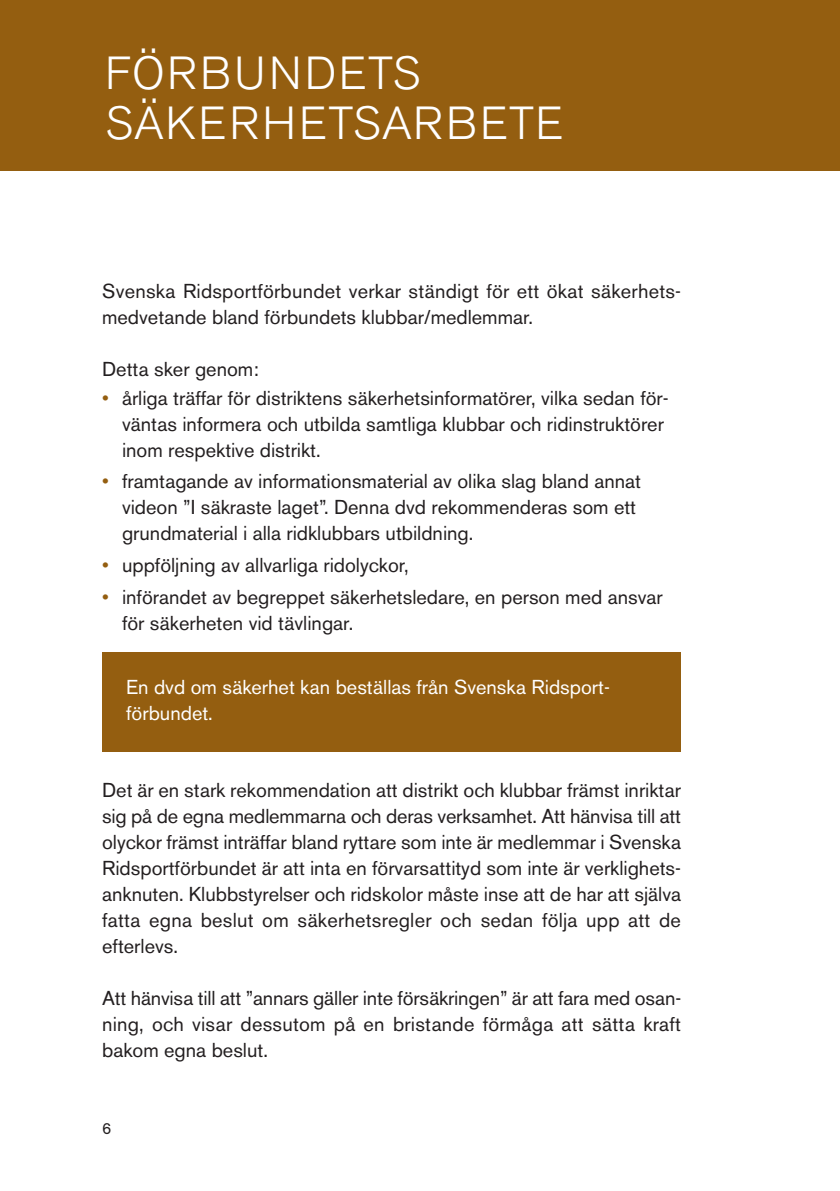
<style>
.page{position:relative;width:840px;height:1191px;background:#fff}
.page>*{position:absolute;margin:0;border:0;box-sizing:border-box;transform-origin:0 0}
.t1{font:300 46px/50px "Akzidenz Grotesk BE";letter-spacing:.05em;color:#fff}
.t2{font:20px/26px "Akzidenz Grotesk BE";color:#231f20}
.t3{font:20px/26px "Akzidenz Grotesk BE";color:#fff}
.t4{font:16px "Akzidenz Grotesk BE";color:#231f20}
.s1{color:#945e10}
</style>
<div class="page">
<div style="left:0;top:0;width:839px;height:170px;background:#945e10"></div>
<div style="left:102px;top:652px;width:578px;height:99px;background:#945e10"></div>
<h1 class="t1" style="left:105px;top:53px;width:459px">FÖRBUNDETS<br>SÄKERHETSARBETE</h1>
<p class="t2" style="left:102px;top:280px;width:580px">Svenska Ridsportförbundet verkar ständigt för ett ökat säkerhets&shy;medvetande bland förbundets klubbar/medlemmar.</p>
<p class="t2" style="left:102px;top:358px;width:158px">Detta sker genom:</p>
<p class="t2" style="left:122px;top:387px;width:548px;text-indent:-20px"><span class="s1">•</span> årliga träffar för distriktens säkerhetsinformatörer, vilka sedan för&shy;väntas informera och utbilda samtliga klubbar och ridinstruktörer inom respektive distrikt.</p>
<p class="t2" style="left:122px;top:470px;width:520px;text-indent:-20px"><span class="s1">•</span> framtagande av informationsmaterial av olika slag bland annat videon ”I säkraste laget”. Denna dvd rekommenderas som ett grundmaterial i alla ridklubbars utbildning.</p>
<p class="t2" style="left:102px;top:554px;width:308px"><span class="s1">•</span> uppföljning av allvarliga ridolyckor,</p>
<p class="t2" style="left:122px;top:586px;width:542px;text-indent:-20px"><span class="s1">•</span> införandet av begreppet säkerhetsledare, en person med ansvar för säkerheten vid tävlingar.</p>
<p class="t3" style="left:126px;top:676px;width:485px">En dvd om säkerhet kan be ställas från Svenska Ridsport - förbundet.</p>
<p class="t2" style="left:102px;top:779px;width:580px;text-align:justify">Det är en stark rekommendation att distrikt och klubbar främst inriktar sig på de egna medlemmarna och deras verksamhet. Att hänvisa till att olyckor främst inträffar bland ryttare som inte är medlemmar i Svenska Ridsportförbundet är att inta en förvarsattityd som inte är verklighets&shy;anknuten. Klubbstyrelser och ridskolor måste inse att de har att själva fatta egna beslut om säkerhetsregler och sedan följa upp att de efterlevs.</p>
<p class="t2" style="left:102px;top:987px;width:580px;text-align:justify">Att hänvisa till att ”annars gäller inte försäkringen” är att fara med osan&shy;n ing, och visar dessutom på en bristande förmåga att sätta kraft bakom egna beslut.</p>
<p class="t4" style="left:102px;top:1123px;width:11px">6</p>
</div>
